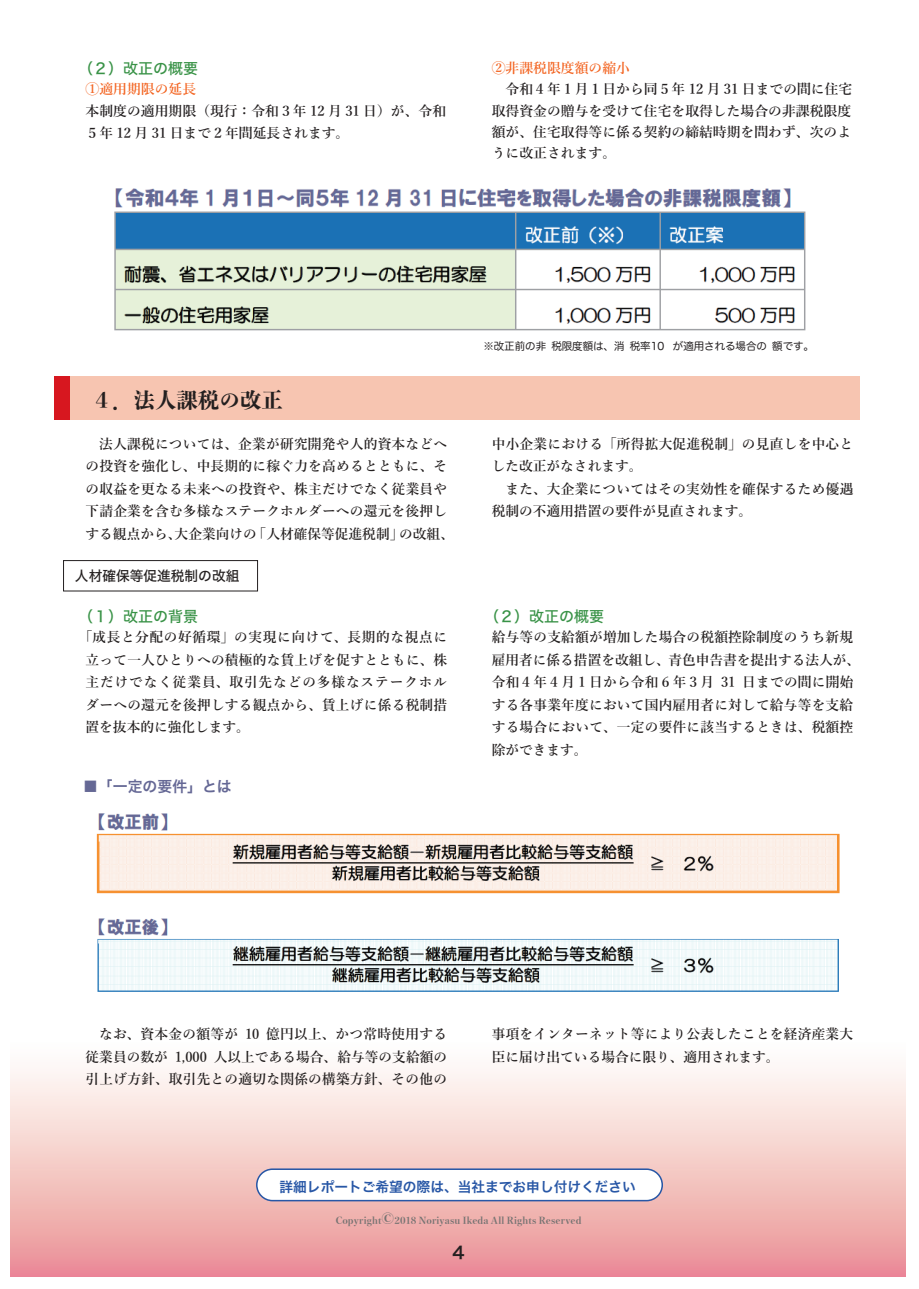
<style>
.page{position:relative;width:919px;height:1289px;background:#fff}
.page>*{position:absolute;margin:0;border:0;box-sizing:border-box;transform-origin:0 0}
.t1{font:800 21.3px "Yu Min";color:#231f1f}
.t2{font:16.95px "Hira Kaku Pro N W6";color:#231f20}
.t3{font:15px "Hiragino Sans W5";color:#389246}
.t4{font:15px "Hiragino Sans W6";color:#656895}
.t5{font:600 13.8px/22.5px "Yu Min";letter-spacing:.015em;color:#231f1f}
.t6{font:600 13.8px/21.3px "Yu Min";color:#231f20}
.t7{font:13.8px "Hiragino Sans W6";color:#2857a6}
.t8{font:600 13.8px "Yu Min";color:#f36421}
.t9{font:13.8px "Hiragino Sans W5";color:#231f1f}
.t10{font:10.5px "Hira Maru Pro N W4";letter-spacing:-.005em;color:#231f20}
.t11{font:800 9.6px "Yu Min";letter-spacing:.015em;color:#767372}
.s1{font-size:14.85px}
</style>
<div class="page">
<div style="left:11px;top:1040px;width:894px;height:236px;background:linear-gradient(to bottom,#fff,#eb9295)"></div>
<div style="left:257px;top:1169px;width:405px;height:31px;background:#fff;border-radius:16px"></div>
<div style="left:256px;top:1168px;width:407px;height:33px;border:2px solid #2857a6;border-radius:16px"></div>
<img style="left:114px;top:188px;width:692px;height:143px">
<div style="left:70px;top:376px;width:789px;height:44px;background:#f7c5b1"></div>
<div style="left:54px;top:376px;width:16px;height:44px;background:#d7171f"></div>
<div style="left:63px;top:560px;width:195px;height:31px;border:1px solid #231f20"></div>
<img style="left:96px;top:813px;width:744px;height:179px">
<p class="t3" style="left:78px;top:54px;width:121px">（２）改正の概要</p>
<p class="t8" style="left:85px;top:81px;width:112px">①適用期限の延長</p>
<p class="t6" style="left:85px;top:100px;width:362px;line-height:21.8px">本制度の適用期限（現行：令和３年 12 月 31 日）が、令和<br>５年 12 月 31 日まで２年間延長されます。</p>
<p class="t8" style="left:491px;top:60px;width:140px">②非課税限度額の縮小</p>
<p class="t6" style="left:491px;top:79px;width:362px;text-align:justify">　令和４年１月１日から同５年 12 月 31 日までの間に住宅取得資金の贈与を受けて住宅を取得した場合の非課税限度額が、住宅取得等に係る契約の締結時期を問わず、次のように改正されます。</p>
<h1 class="t1" style="left:91px;top:383px;width:193px">４．法人課税の改正</h1>
<p class="t10" style="left:483px;top:337px;width:332px">※改正前の非 税限度額は、消 税率10 が適用される場合の 額です。</p>
<p class="t5" style="left:85px;top:432px;width:370px">　法人課税については、企業が研究開発や人的資本などへの投資を強化し、中長期的に稼ぐ力を高めるとともに、その収益を更なる未来への投資や、株主だけでなく従業員や下請企業を含む多様なステークホルダーへの還元を後押しする観点から、大企業向けの「人材確保等促進税制」の改組、</p>
<p class="t5" style="left:491px;top:432px;width:363px">中小企業における「所得拡大促進税制」の見直しを中心とした改正がなされます。<br>　また、大企業についてはその実効性を確保するため優遇税制の不適用措置の要件が見直されます。</p>
<p class="t9" style="left:75px;top:563px;width:166px">人材確保等促進税制の改組</p>
<p class="t3" style="left:78px;top:603px;width:121px">（１）改正の背景</p>
<p class="t5" style="left:85px;top:626px;width:363px;text-align:justify;text-indent:-7px">「成長と分配の好循環」の実現に向けて、長期的な視点に立って一人ひとりへの積極的な賃上げを促すとともに、株主だけでなく従業員、取引先などの多様なステークホルダーへの還元を後押しする観点から、賃上げに係る税制措置を抜本的に強化します。</p>
<p class="t4" style="left:83px;top:773px;width:150px">■「一定の要件」とは</p>
<p class="t3" style="left:484px;top:603px;width:121px">（２）改正の概要</p>
<p class="t5" style="left:491px;top:626px;width:370px">給与等の支給額が増加した場合の税額控除制度のうち新規雇用者に係る措置を改組し、青色申告書を提出する法人が、令和４年４月１日から令和６年３月 31 日までの間に開始する各事業年度において国内雇用者に対して給与等を支給する場合において、一定の要件に該当するときは、税額控除ができます。</p>
<p class="t5" style="left:85px;top:1023px;width:363px;text-align:justify">　なお、資本金の額等が 10 億円以上、かつ常時使用する従業員の数が 1,000 人以上である場合、給与等の支給額の引上げ方針、取引先との適切な関係の構築方針、その他の</p>
<p class="t5" style="left:491px;top:1023px;width:363px">事項をインターネット等により公表したことを経済産業大臣に届け出ている場合に限り、適用されます。</p>
<p class="t7" style="left:279px;top:1174px;width:358px">詳細レポートご希望の際は、当社までお申し付けください</p>
<p class="t11" style="left:336px;top:1213px;width:247px">Copyright<span class="s1">©</span>2018 Noriyasu Ikeda All Rights Reserved</p>
<p class="t2" style="left:452px;top:1236px;width:14px">4</p>
</div>
